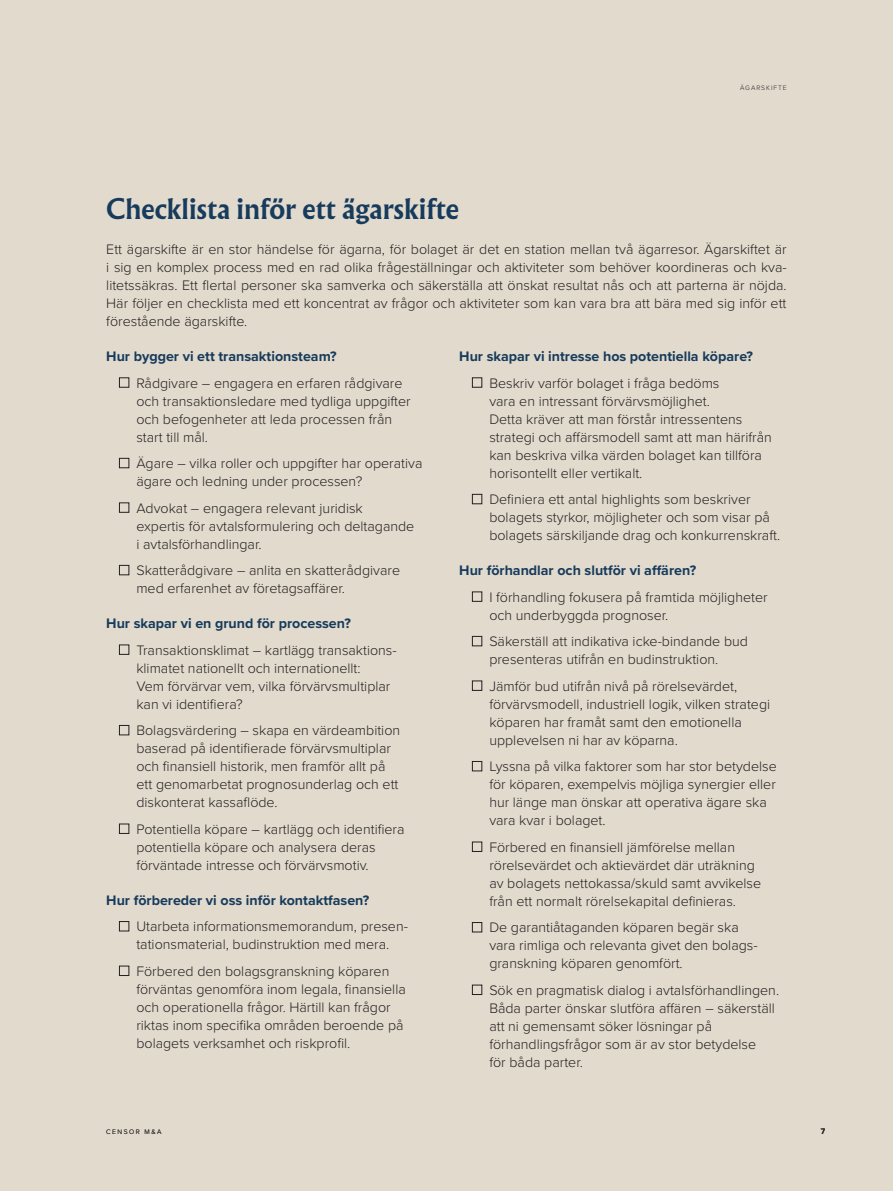
<style>
.page{position:relative;width:893px;height:1191px;background:#e1dacd}
.page>*{position:absolute;margin:0;border:0;box-sizing:border-box;transform-origin:0 0}
.Rubrik_2{font:700 25.5px "Albertus Nova";color:#173b5c}
.Bröd_1_mi_-_kopia{font:300 14.25px/18px "Proxima Nova";color:#231f20}
.Bröd_1_ui{font:300 14.25px/18px "Proxima Nova";color:#231f20;text-align:justify}
.Underrubrik_1{font:700 14.25px "Proxima Nova";color:#173b5c}
.Bröd_1_ui-2{font:700 14.25px "Proxima Nova";color:#173b5c}
.t1{font:600 8.25px "Proxima Nova";color:#231f20}
.t2{font:300 6.75px "Proxima Nova";letter-spacing:.14em;color:#231f20}
</style>
<div class="page">
<div style="left:119px;top:377px;width:10px;height:10px;border:1px solid #231f20"></div>
<div style="left:119px;top:458px;width:10px;height:10px;border:1px solid #231f20"></div>
<div style="left:119px;top:502px;width:10px;height:10px;border:1px solid #231f20"></div>
<div style="left:119px;top:565px;width:10px;height:10px;border:1px solid #231f20"></div>
<div style="left:119px;top:644px;width:10px;height:11px;border:1px solid #231f20"></div>
<div style="left:119px;top:725px;width:10px;height:10px;border:1px solid #231f20"></div>
<div style="left:119px;top:823px;width:10px;height:11px;border:1px solid #231f20"></div>
<div style="left:119px;top:921px;width:10px;height:10px;border:1px solid #231f20"></div>
<div style="left:119px;top:965px;width:10px;height:11px;border:1px solid #231f20"></div>
<div style="left:472px;top:377px;width:10px;height:10px;border:1px solid #231f20"></div>
<div style="left:472px;top:494px;width:10px;height:10px;border:1px solid #231f20"></div>
<div style="left:472px;top:591px;width:10px;height:11px;border:1px solid #231f20"></div>
<div style="left:472px;top:636px;width:10px;height:10px;border:1px solid #231f20"></div>
<div style="left:472px;top:680px;width:10px;height:11px;border:1px solid #231f20"></div>
<div style="left:472px;top:761px;width:10px;height:10px;border:1px solid #231f20"></div>
<div style="left:472px;top:841px;width:10px;height:11px;border:1px solid #231f20"></div>
<div style="left:472px;top:922px;width:10px;height:10px;border:1px solid #231f20"></div>
<div style="left:472px;top:984px;width:10px;height:11px;border:1px solid #231f20"></div>
<p class="Rubrik_2" style="left:106px;top:191px;width:354px">Checklista inför ett ägarskifte</p>
<p class="t2" style="left:740px;top:83px;width:48px">ÄGARSKIFTE</p>
<p class="Bröd_1_ui" style="left:106px;top:239px;width:682px">Ett ägarskifte är en stor händelse för ägarna, för bolaget är det en station mellan två ägarresor. Ägarskiftet är i sig en komplex process med en rad olika frågeställningar och aktiviteter som behöver koordineras och kva&shy;litetssäkras. Ett flertal personer ska samverka och säkerställa att önskat resultat nås och att parterna är nöjda.<br>Här följer en checklista med ett koncentrat av frågor och aktiviteter som kan vara bra att bära med sig inför ett förestående ägarskifte.</p>
<p class="Underrubrik_1" style="left:106px;top:346px;width:232px">Hur bygger vi ett transaktionsteam?</p>
<p class="Bröd_1_mi_-_kopia" style="left:136px;top:373px;width:276px">Rådgivare – engagera en erfaren rådgivare och transaktionsledare med tydliga uppgifter och befogenheter att leda processen från start till mål.</p>
<p class="Bröd_1_mi_-_kopia" style="left:136px;top:453px;width:288px">Ägare – vilka roller och uppgifter har operativa ägare och ledning under processen?</p>
<p class="Bröd_1_mi_-_kopia" style="left:136px;top:498px;width:279px">Advokat – engagera relevant juridisk expertis för avtalsformulering och deltagande i avtalsförhandlingar.</p>
<p class="Bröd_1_mi_-_kopia" style="left:136px;top:560px;width:265px">Skatterådgivare – anlita en skatterådgivare med erfarenhet av företagsaffärer.</p>
<p class="Underrubrik_1" style="left:106px;top:613px;width:246px">Hur skapar vi en grund för processen?</p>
<p class="Bröd_1_mi_-_kopia" style="left:136px;top:640px;width:262px">Transaktionsklimat – kartlägg transaktions&shy;klimatet nationellt och internationellt:<br>Vem förvärvar vem, vilka förvärvsmultiplar kan vi identifiera?</p>
<p class="Bröd_1_mi_-_kopia" style="left:136px;top:720px;width:265px">Bolagsvärdering – skapa en värdeambition baserad på identifierade förvärvsmultiplar och finansiell historik, men framför allt på ett genomarbetat prognosunderlag och ett diskonterat kassaflöde.</p>
<p class="Bröd_1_mi_-_kopia" style="left:136px;top:819px;width:270px">Potentiella köpare – kartlägg och identifiera potentiella köpare och analysera deras förväntade intresse och förvärvsmotiv.</p>
<p class="Underrubrik_1" style="left:106px;top:889px;width:265px">Hur förbereder vi oss inför kontaktfasen?</p>
<p class="Bröd_1_mi_-_kopia" style="left:136px;top:917px;width:273px">Utarbeta informationsmemorandum, presen&shy;tationsmaterial, budinstruktion med mera.</p>
<p class="Bröd_1_mi_-_kopia" style="left:136px;top:961px;width:271px">Förbered den bolagsgranskning köparen förväntas genomföra inom legala, finansiella och operationella frågor. Härtill kan frågor riktas inom specifika områden beroende på bolagets verksamhet och riskprofil.</p>
<p class="Bröd_1_ui-2" style="left:459px;top:346px;width:295px">Hur skapar vi intresse hos potentiella köpare?</p>
<p class="Bröd_1_mi_-_kopia" style="left:489px;top:373px;width:284px">Beskriv varför bolaget i fråga bedöms<br>vara en intressant förvärvsmöjlighet.<br>Detta kräver att man förstår intressentens strategi och affärsmodell samt att man härifrån kan beskriva vilka värden bolaget kan tillföra horisontellt eller vertikalt.</p>
<p class="Bröd_1_mi_-_kopia" style="left:489px;top:489px;width:292px">Definiera ett antal highlights som beskriver bolagets styrkor, möjligheter och som visar på bolagets särskiljande drag och konkurrenskraft.</p>
<p class="Underrubrik_1" style="left:459px;top:560px;width:238px">Hur förhandlar och slutför vi affären?</p>
<p class="Bröd_1_mi_-_kopia" style="left:489px;top:587px;width:280px">I förhandling fokusera på framtida möjligheter och underbyggda prognoser.</p>
<p class="Bröd_1_mi_-_kopia" style="left:489px;top:631px;width:260px">Säkerställ att indikativa icke-bindande bud presenteras utifrån en budinstruktion.</p>
<p class="Bröd_1_mi_-_kopia" style="left:489px;top:676px;width:282px">Jämför bud utifrån nivå på rörelsevärdet, förvärvsmodell, industriell logik, vilken strategi köparen har framåt samt den emotionella upplevelsen ni har av köparna.</p>
<p class="Bröd_1_mi_-_kopia" style="left:489px;top:756px;width:289px">Lyssna på vilka faktorer som har stor betydelse för köparen, exempelvis möjliga synergier eller hur länge man önskar att operativa ägare ska vara kvar i bolaget.</p>
<p class="Bröd_1_mi_-_kopia" style="left:489px;top:837px;width:273px">Förbered en finansiell jämförelse mellan rörelsevärdet och aktievärdet där uträkning av bolagets nettokassa/skuld samt avvikelse från ett normalt rörelsekapital definieras.</p>
<p class="Bröd_1_mi_-_kopia" style="left:489px;top:917px;width:270px">De garantiåtaganden köparen begär ska vara rimliga och relevanta givet den bolags&shy;granskning köparen genomfört.</p>
<p class="Bröd_1_mi_-_kopia" style="left:489px;top:980px;width:291px">Sök en pragmatisk dialog i avtalsförhandlingen.<br>Båda parter önskar slutföra affären – säkerställ att ni gemensamt söker lösningar på förhandlingsfrågor som är av stor betydelse<br>för båda parter.</p>
<p class="t2" style="left:106px;top:1126px;width:57px">CENSOR M&amp;A</p>
<p class="t1" style="left:821px;top:1124px;width:6px">7</p>
</div>
